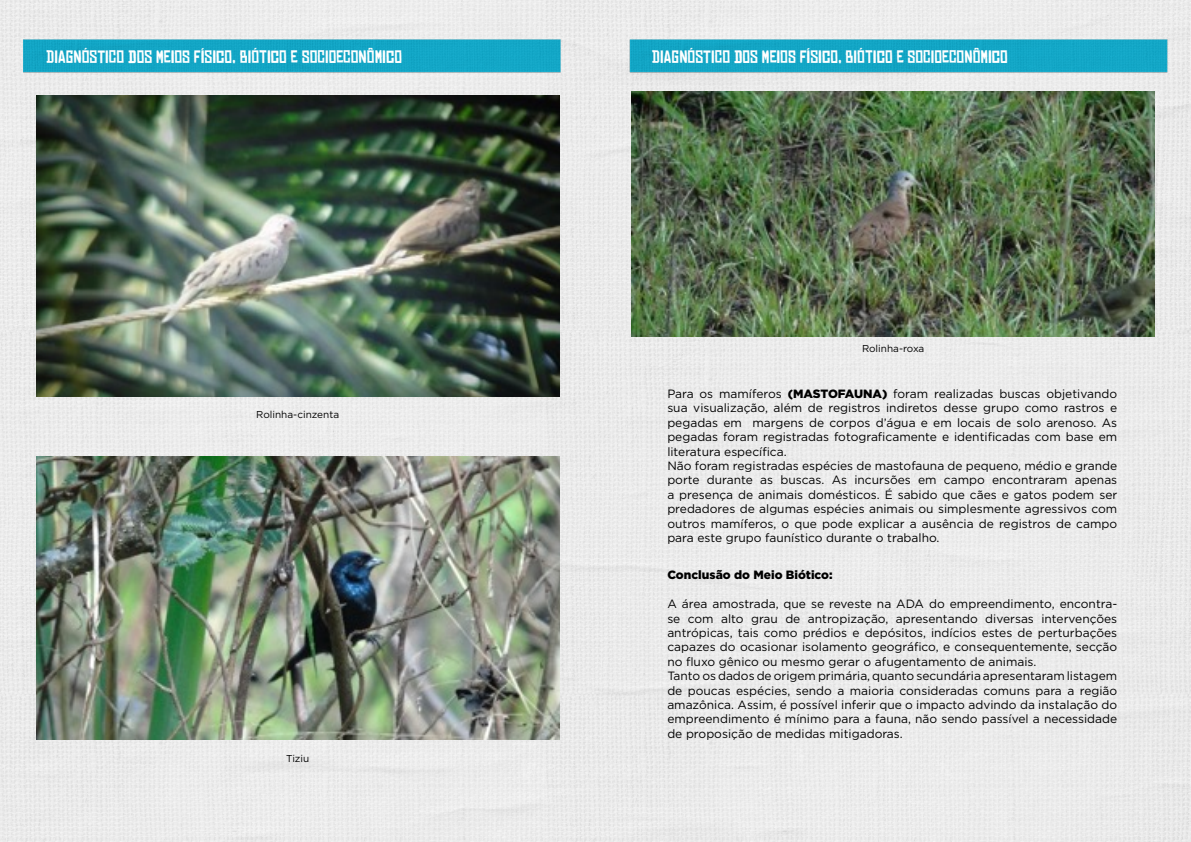
<style>
.page{position:relative;width:1191px;height:842px;background:#ebebeb}
.page>*{position:absolute;margin:0;border:0;box-sizing:border-box;transform-origin:0 0}
.t1{font:17px "Chinese Rocks Rg";color:#fff}
.t2{font:12px/14.4px "Gotham";color:#000}
.t3{font:900 12px "Gotham";color:#000}
.t4{font:10px "Gotham";color:#000}
.s1{font-weight:900}
</style>
<div class="page">
<img style="left:36px;top:95px;width:523px;height:302px">
<img style="left:0;top:26px;width:590px;height:60px">
<img style="left:36px;top:456px;width:523px;height:284px">
<img style="left:600px;top:26px;width:591px;height:60px">
<img style="left:631px;top:92px;width:524px;height:244px">
<h1 class="t1" style="left:46px;top:48px;width:52px">DIAGNÓSTICO</h1>
<h1 class="t1" style="left:128px;top:48px;width:43px">DOS MEIOS</h1>
<h1 class="t1" style="left:194px;top:48px;width:124px">FÍSICO, BIÓTICO E SOCIOECON</h1>
<h1 class="t1" style="left:367px;top:48px;width:36px">ÔMICO</h1>
<p class="t4" style="left:256px;top:408px;width:84px">Rolinha-cinzenta</p>
<p class="t4" style="left:286px;top:752px;width:25px">Tiziu</p>
<h1 class="t1" style="left:652px;top:48px;width:52px">DIAGNÓSTICO</h1>
<h1 class="t1" style="left:734px;top:48px;width:43px">DOS MEIOS</h1>
<h1 class="t1" style="left:800px;top:48px;width:124px">FÍSICO, BIÓTICO E SOCIOECON</h1>
<h1 class="t1" style="left:972px;top:48px;width:36px">ÔMICO</h1>
<p class="t4" style="left:862px;top:342px;width:64px">Rolinha-roxa</p>
<p class="t2" style="left:667px;top:386px;width:451px">Para os mamíferos <span class="s1">(MASTOFAUNA)</span> foram realizadas buscas objetivando sua visualização, além de registros indiretos desse grupo como rastros e pegadas em margens de corpos d’água e em locais de solo arenoso. As pegadas foram registradas fotograficamente e identificadas com base em literatura específica.<br>Não foram registradas espécies de mastofauna de pequeno, médio e grande porte durante as buscas. As incursões em campo encontraram apenas a presença de animais domésticos. É sabido que cães e gatos podem ser predadores de algumas espécies animais ou simplesmente agressivos com outros mamíferos, o que pode explicar a ausência de registros de campo para este grupo faunístico durante o trabalho.</p>
<p class="t3" style="left:667px;top:567px;width:167px">Conclusão do Meio Biótico:</p>
<p class="t2" style="left:667px;top:596px;width:451px">A área amostrada, que se reveste na ADA do empreendimento, encontra&shy;se com alto grau de antropização, apresentando diversas intervenções antrópicas, tais como prédios e depósitos, indícios estes de perturbações capazes do ocasionar isolamento geográfico, e consequentemente, secção no fluxo gênico ou mesmo gerar o afugentamento de animais.<br>Tanto os dados de origem primária, quanto secundária apresentaram listagem de poucas espécies, sendo a maioria consideradas comuns para a região amazônica. Assim, é possível inferir que o impacto advindo da instalação do empreendimento é mínimo para a fauna, não sendo passível a necessidade de proposição de medidas mitigadoras.</p>
</div>
